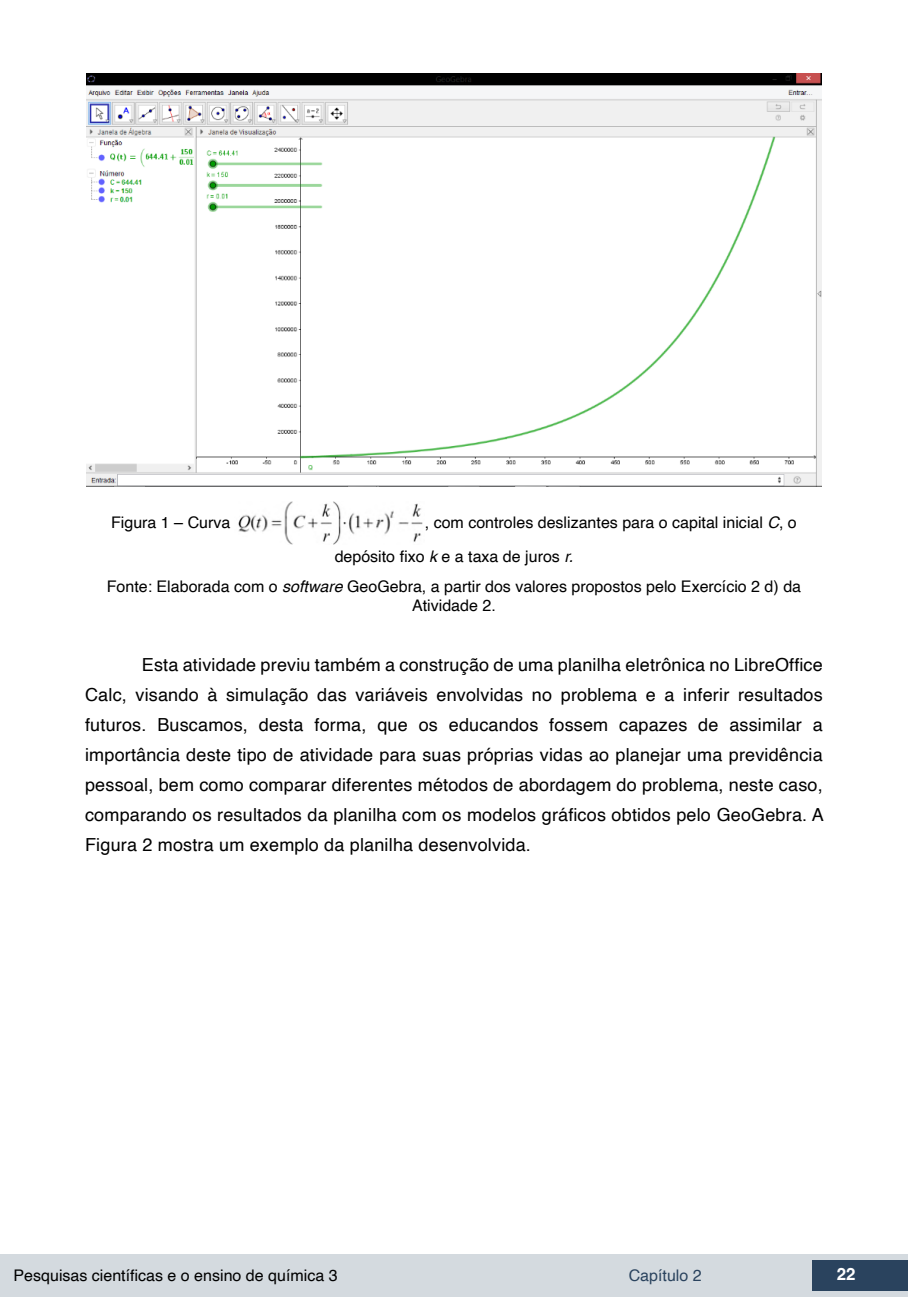
<style>
.page{position:relative;width:908px;height:1304px;background:#fff}
.page>*{position:absolute;margin:0;border:0;box-sizing:border-box;transform-origin:0 0}
.t1{font:18px/30px "Helvetica";letter-spacing:.01em;color:#000;text-align:justify}
.t2{font:700 16.8px "Helvetica";color:#fff}
.t3{font:16px/34px "Helvetica";color:#000}
.t4{font:16px "Helvetica";color:#2a435e}
.s1{font-style:italic}
</style>
<div class="page">
<div style="left:0;top:1254px;width:906px;height:43px;background:#d4dadf"></div>
<div style="left:812px;top:1261px;width:95px;height:30px;background:#2a435e"></div>
<img style="left:86px;top:74px;width:735px;height:413px">
<img style="left:238px;top:501px;width:185px;height:44px">
<p class="t3" style="left:111px;top:505px;width:121px">Figura 1 – Curva</p>
<p class="t3" style="left:334px;top:505px;width:463px;text-indent:90px">, com controles deslizantes para o capital inicial <span class="s1">C</span>, o depósito fixo <span class="s1">k</span> e a taxa de juros <span class="s1">r.</span></p>
<p class="t3" style="left:107px;top:577px;width:695px;line-height:19.2px;text-align:center">Fonte: Elaborada com o <span class="s1">software</span> GeoGebra, a partir dos valores propostos pelo Exercício 2 d) da<br>Atividade 2.</p>
<p class="t1" style="left:85px;top:650px;width:739px;text-indent:57px">Esta atividade previu também a construção de uma planilha eletrônica no LibreOffice Calc, visando à simulação das variáveis envolvidas no problema e a inferir resultados futuros. Buscamos, desta forma, que os educandos fossem capazes de assimilar a importância deste tipo de atividade para suas próprias vidas ao planejar uma previdência pessoal, bem como comparar diferentes métodos de abordagem do problema, neste caso, comparando os resultados da planilha com os modelos gráficos obtidos pelo GeoGebra. A Figura 2 mostra um exemplo da planilha desenvolvida.</p>
<p class="t3" style="left:14px;top:1259px;width:325px">Pesquisas científicas e o ensino de química 3</p>
<p class="t4" style="left:628px;top:1263px;width:74px">Capítulo 2</p>
<p class="t2" style="left:836px;top:1264px;width:20px">22</p>
</div>
